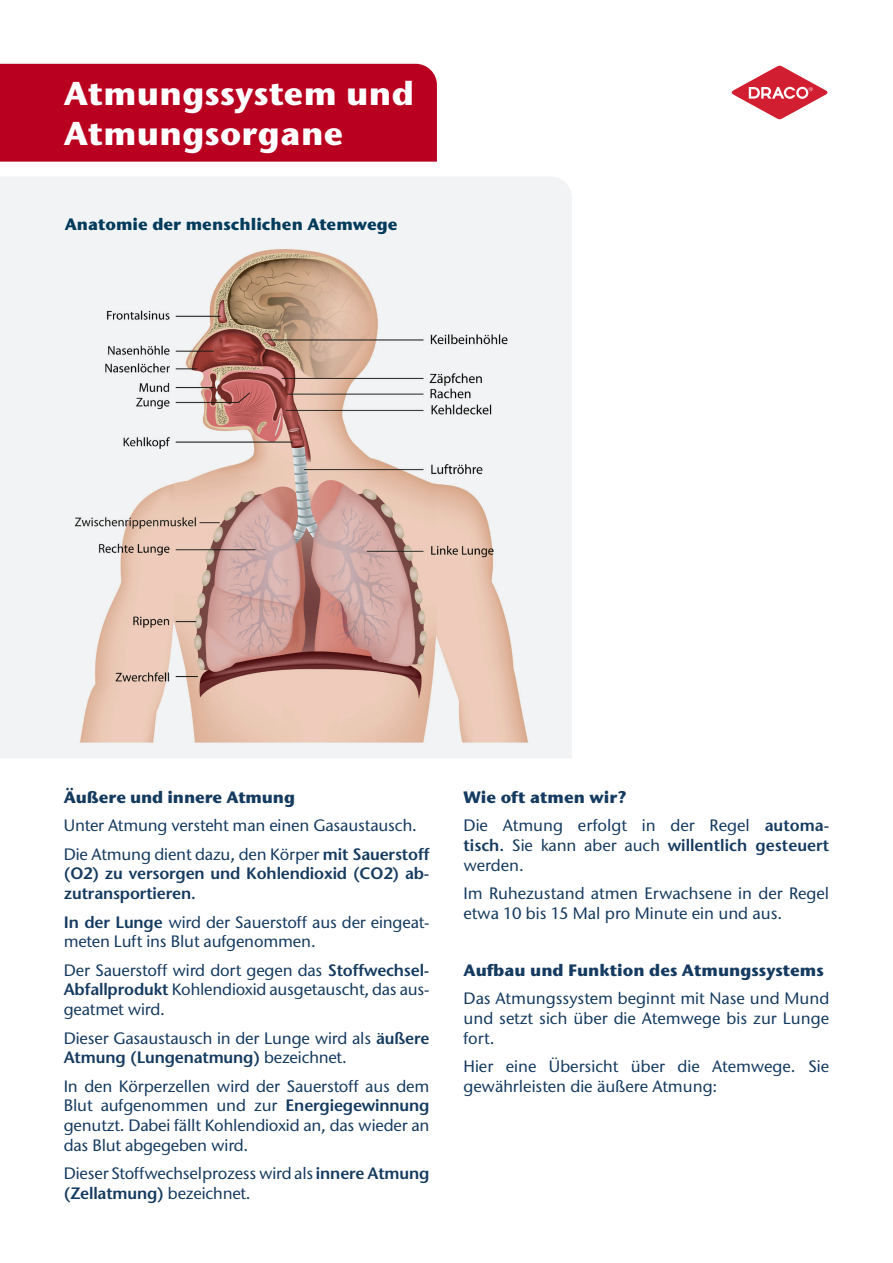
<style>
.page{position:relative;width:893px;height:1263px;background:#fff}
.page>*{position:absolute;margin:0;border:0;box-sizing:border-box;transform-origin:0 0}
.t1{font:700 33px "Stone Sans ITC Std";letter-spacing:.01em;color:#fff}
.t2{font:500 16.5px/19.8px "Stone Sans ITC Std";letter-spacing:-.01em;color:#153b60}
.t3{font:600 16.5px/19.8px "Stone Sans Std";letter-spacing:-.01em;color:#153b60;text-align:justify}
.t4{font:700 16.5px "Stone Sans ITC Std";color:#153b60}
.t5{font:700 16.5px "Stone Sans ITC Std";color:#003b5b}
.s1{font-family:"Stone Sans ITC Std";font-weight:500}
.s2{font-family:"Stone Sans Std";font-weight:600}
</style>
<div class="page">
<svg style="left:731px;top:65px;width:97px;height:55px"></svg>
<div style="left:0;top:177px;width:572px;height:581px;background:#f2f3f4"></div>
<img style="left:60px;top:238px;width:484px;height:512px">
<div style="left:0;top:64px;width:437px;height:98px;background:#ba0020"></div>
<p class="t1" style="left:64px;top:72px;width:352px">Atmungssystem und</p>
<p class="t1" style="left:64px;top:112px;width:281px">Atmungsorgane</p>
<p class="t5" style="left:65px;top:214px;width:334px">Anatomie der menschlichen Atemwege</p>
<p class="t4" style="left:64px;top:786px;width:233px">Äußere und innere Atmung</p>
<p class="t2" style="left:64px;top:815px;width:355px">Unter Atmung versteht man einen Gasaustausch.</p>
<p class="t3" style="left:64px;top:844px;width:367px"><span class="s1">Die Atmung dient dazu, den Körper</span> mit Sauerstoff (O2) zu versorgen und Kohlendioxid (CO2) ab&shy;zutransportieren.</p>
<p class="t2" style="left:64px;top:912px;width:367px"><span class="s2">In der Lunge</span> wird der Sauerstoff aus der eingeat&shy;meten Luft ins Blut aufgenommen.</p>
<p class="t2" style="left:64px;top:960px;width:367px;text-align:justify">Der Sauerstoff wird dort gegen das <span class="s2">Stoffwechsel-Abfallprodukt</span> Kohlendioxid ausgetauscht, das aus&shy;geatmet wird.</p>
<p class="t2" style="left:64px;top:1028px;width:367px">Dieser Gasaustausch in der Lunge wird als <span class="s2">äußere<br>Atmung (Lungenatmung)</span> bezeichnet.</p>
<p class="t2" style="left:64px;top:1076px;width:367px;text-align:justify">In den Körperzellen wird der Sauerstoff aus dem Blut aufgenommen und zur <span class="s2">Energiegewinnung </span>genutzt. Dabei fällt Kohlendioxid an, das wieder an das Blut abgegeben wird.</p>
<p class="t2" style="left:64px;top:1163px;width:367px">Dieser Stoffwechselprozess wird als <span class="s2">innere Atmung (Zellatmung)</span> bezeichnet.</p>
<p class="t4" style="left:463px;top:786px;width:165px">Wie oft atmen wir?</p>
<p class="t2" style="left:463px;top:815px;width:367px;text-align:justify">Die Atmung erfolgt in der Regel <span class="s2">automa&shy;tisch.</span> Sie kann aber auch <span class="s2">willentlich gesteuert </span>werden.</p>
<p class="t2" style="left:463px;top:883px;width:367px">Im Ruhezustand atmen Erwachsene in der Regel etwa 10 bis 15 Mal pro Minute ein und aus.</p>
<p class="t4" style="left:463px;top:959px;width:362px">Aufbau und Funktion des Atmungssystems</p>
<p class="t2" style="left:463px;top:988px;width:367px;text-align:justify">Das Atmungssystem beginnt mit Nase und Mund und setzt sich über die Atemwege bis zur Lunge fort.</p>
<p class="t2" style="left:463px;top:1056px;width:367px">Hier eine Übersicht über die Atemwege. Sie gewährleisten die äußere Atmung:</p>
</div>
